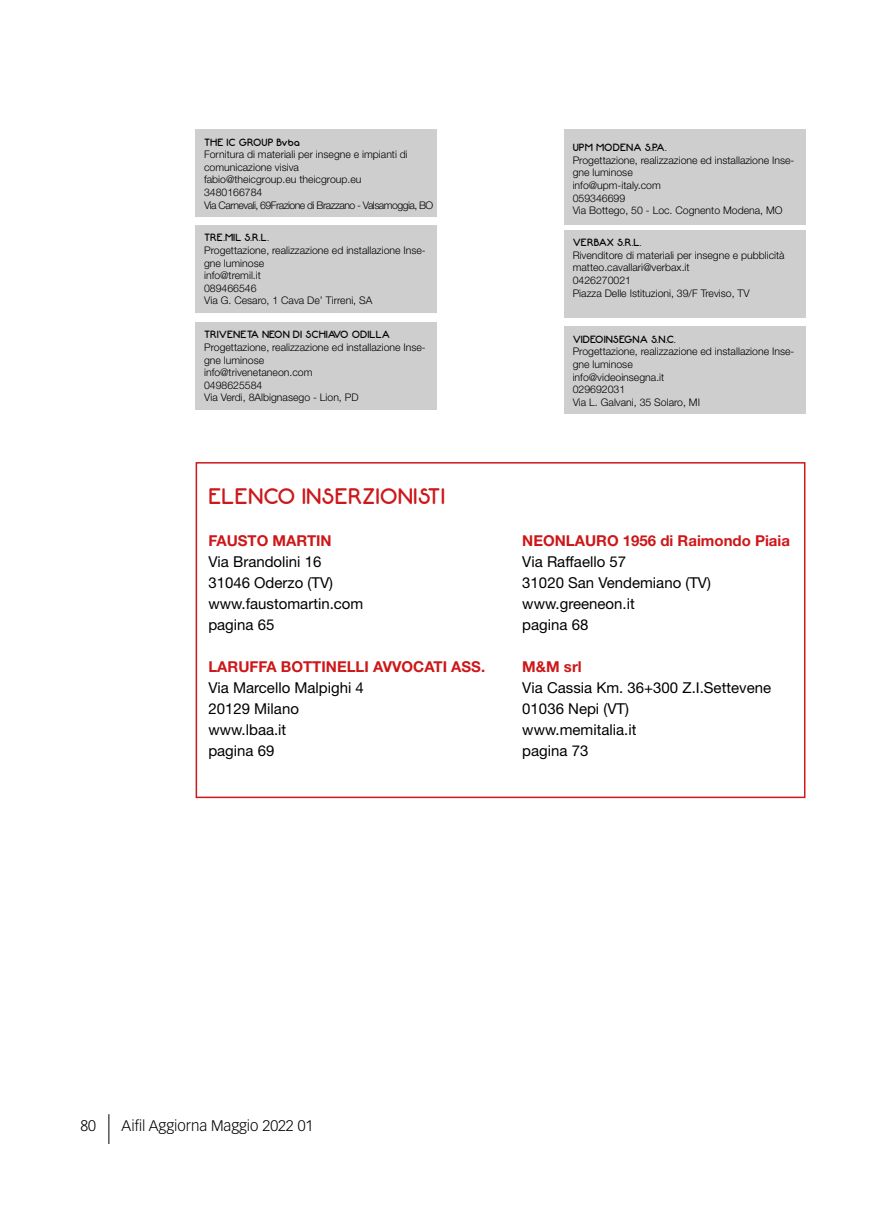
<style>
.page{position:relative;width:893px;height:1212px;background:#fff}
.page>*{position:absolute;margin:0;border:0;box-sizing:border-box;transform-origin:0 0}
.t1{font:22.5px "Neon 80 s";color:#cd1719}
.t2{font:15px/21px "Helvetica Neue LT Std";color:#000}
.t3{font:700 15px "Helvetica Neue LT Std";color:#cd1719}
.t4{font:300 15px "Vectora LT Std";color:#000}
.t5{font:300 10.5px/12.6px "Helvetica Neue LT Std";color:#000}
.t6{font:10.5px "Neon 80 s";color:#000}
</style>
<div class="page">
<hr style="left:108px;top:1114px;width:1px;height:30px;background:#000">
<div style="left:196px;top:322px;width:241px;height:87px;background:#cecece"></div>
<div style="left:196px;top:130px;width:241px;height:87px;background:#cecece"></div>
<div style="left:196px;top:226px;width:241px;height:87px;background:#cecece"></div>
<div style="left:564px;top:230px;width:241px;height:87px;background:#cecece"></div>
<div style="left:564px;top:326px;width:241px;height:87px;background:#cecece"></div>
<div style="left:564px;top:130px;width:241px;height:95px;background:#cecece"></div>
<div style="left:196px;top:462px;width:609px;height:336px;border:2px solid #cd1719"></div>
<p class="t6" style="left:204px;top:136px;width:97px">THE IC GROUP Bvba</p>
<p class="t5" style="left:204px;top:148px;width:231px">Fornitura di materiali per insegne e impianti di comunicazione visiva<br>fabio@theicgroup.eu theicgroup.eu<br>3480166784<br>Via Carnevali, 69Frazione di Brazzano - Valsamoggia, BO</p>
<p class="t6" style="left:204px;top:232px;width:66px">TRE.MIL S.R.L.</p>
<p class="t5" style="left:204px;top:244px;width:223px">Progettazione, realizzazione ed installazione Inse&shy;gne luminose<br>info@tremil.it<br>089466546<br>Via G. Cesaro, 1 Cava De’ Tirreni, SA</p>
<p class="t6" style="left:204px;top:329px;width:187px">TRIVENETA NEON DI SCHIAVO ODILLA</p>
<p class="t5" style="left:204px;top:341px;width:223px">Progettazione, realizzazione ed installazione Inse&shy;gne luminose<br>info@trivenetaneon.com<br>0498625584<br>Via Verdi, 8Albignasego - Lion, PD</p>
<h1 class="t1" style="left:208px;top:484px;width:238px">ELENCO INSERZIONISTI</h1>
<h2 class="t3" style="left:208px;top:531px;width:125px">FAUSTO MARTIN</h2>
<h2 class="t2" style="left:208px;top:551px;width:156px">Via Brandolini 16<br>31046 Oderzo (TV) www.faustomartin.com pagina 65</h2>
<h2 class="t3" style="left:208px;top:657px;width:278px">LARUFFA BOTTINELLI AVVOCATI ASS.</h2>
<h2 class="t2" style="left:208px;top:677px;width:157px">Via Marcello Malpighi 4<br>20129 Milano www.lbaa.it<br>pagina 69</h2>
<p class="t6" style="left:573px;top:142px;width:96px">UPM MODENA S.P.A.</p>
<p class="t5" style="left:573px;top:153px;width:223px">Progettazione, realizzazione ed installazione Inse&shy;gne luminose<br>info@upm-italy.com<br>059346699<br>Via Bottego, 50 - Loc. Cognento Modena, MO</p>
<p class="t6" style="left:573px;top:237px;width:70px">VERBAX S.R.L.</p>
<p class="t5" style="left:573px;top:249px;width:213px">Rivenditore di materiali per insegne e pubblicità matteo.cavallari@verbax.it<br>0426270021<br>Piazza Delle Istituzioni, 39/F Treviso, TV</p>
<p class="t6" style="left:573px;top:333px;width:105px">VIDEOINSEGNA S.N.C.</p>
<p class="t5" style="left:573px;top:345px;width:223px">Progettazione, realizzazione ed installazione Inse&shy;gne luminose<br>info@videoinsegna.it<br>029692031<br>Via L. Galvani, 35 Solaro, MI</p>
<h2 class="t3" style="left:522px;top:531px;width:269px">NEONLAURO 1956 di Raimondo Piaia</h2>
<h2 class="t2" style="left:522px;top:551px;width:190px">Via Raffaello 57<br>31020 San Vendemiano (TV) www.greeneon.it<br>pagina 68</h2>
<h2 class="t3" style="left:522px;top:657px;width:61px">M&amp;M srl</h2>
<h2 class="t2" style="left:522px;top:677px;width:250px">Via Cassia Km. 36+300 Z.I.Settevene<br>01036 Nepi (VT)<br>www.memitalia.it<br>pagina 73</h2>
<h2 class="t4" style="left:81px;top:1116px;width:17px">80</h2>
<h2 class="t4" style="left:122px;top:1116px;width:193px">Aifil Aggiorna Maggio 2022 01</h2>
</div>
